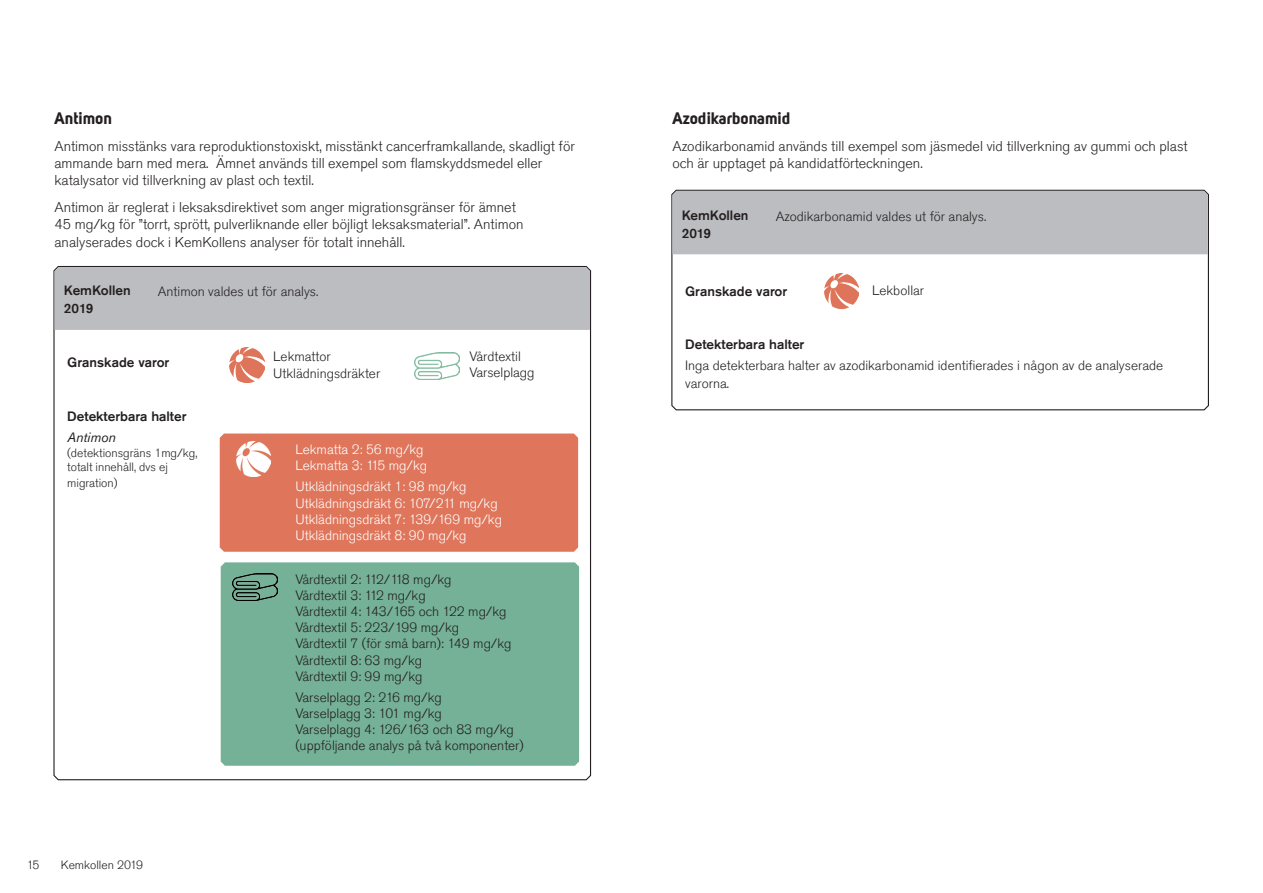
<style>
.page{position:relative;width:1263px;height:893px;background:#fff}
.page>*{position:absolute;margin:0;border:0;box-sizing:border-box;transform-origin:0 0}
.t1{font:16.5px "Uni Sans Bold";color:#231f20}
.t2{font:300 14.25px/17.1px "Akzidenz Grotesk Std";color:#231f20}
.t3{font:300 13.5px/16.2px "Akzidenz Grotesk Std";color:#231f20}
.t4{font:300 13.5px/16.2px "Akzidenz Grotesk Std";color:#fff}
.t5{font:500 13.5px "Akzidenz Grotesk Std";color:#231f20}
.t6{font:italic 13.5px "Akzidenz Grotesk Std";color:#231f20}
.t7{font:300 12px/14.4px "Akzidenz Grotesk Std";color:#231f20}
</style>
<div class="page">
<svg style="left:53px;top:266px;width:539px;height:515px"></svg>
<svg style="left:671px;top:189px;width:538px;height:222px"></svg>
<div style="left:672px;top:191px;width:536px;height:63px;background:#bcbdc0"></div>
<div style="left:55px;top:267px;width:535px;height:63px;background:#bcbdc0"></div>
<img style="left:824px;top:274px;width:35px;height:35px">
<div style="left:221px;top:562px;width:358px;height:204px;background:#75b196"></div>
<div style="left:220px;top:433px;width:358px;height:119px;background:#df765c"></div>
<img style="left:415px;top:353px;width:45px;height:26px">
<img style="left:230px;top:348px;width:34px;height:35px">
<img style="left:232px;top:574px;width:45px;height:26px">
<img style="left:236px;top:441px;width:35px;height:35px">
<p class="t1" style="left:54px;top:108px;width:59px">Antimon</p>
<p class="t2" style="left:54px;top:138px;width:522px">Antimon misstänks vara reproduktionstoxiskt, misstänkt cancerframkallande, skadligt för ammande barn med mera. Ämnet används till exempel som flamskyddsmedel eller katalysator vid tillverkning av plast och textil.</p>
<p class="t2" style="left:54px;top:199px;width:471px;line-height:17.5px">Antimon är reglerat i leksaksdirektivet som anger migrationsgränser för ämnet<br>45 mg/kg för ”torrt, sprött, pulverliknande eller böjligt leksaksmaterial”. Antimon analyserades dock i KemKollens analyser för totalt innehåll.</p>
<p class="t5" style="left:682px;top:207px;width:68px">KemKollen</p>
<p class="t3" style="left:776px;top:208px;width:212px">Azodikarbonamid valdes ut för analys.</p>
<p class="t1" style="left:672px;top:108px;width:119px">Azodikarbonamid</p>
<p class="t2" style="left:672px;top:138px;width:517px">Azodikarbonamid används till exempel som jäsmedel vid tillverkning av gummi och plast och är upptaget på kandidatförteckningen.</p>
<p class="t5" style="left:682px;top:225px;width:31px">2019</p>
<p class="t5" style="left:64px;top:282px;width:68px">KemKollen</p>
<p class="t3" style="left:158px;top:283px;width:162px">Antimon valdes ut för analys.</p>
<p class="t5" style="left:64px;top:300px;width:31px">2019</p>
<p class="t5" style="left:67px;top:354px;width:104px">Granskade varor</p>
<p class="t3" style="left:273px;top:349px;width:108px">Lekmattor<br>Utklädningsdräkter</p>
<p class="t3" style="left:469px;top:348px;width:67px">Vårdtextil<br>Varselplagg</p>
<p class="t5" style="left:67px;top:408px;width:121px">Detekterbara halter</p>
<p class="t6" style="left:67px;top:429px;width:50px">Antimon</p>
<p class="t7" style="left:67px;top:445px;width:132px">(detektionsgräns 1mg/kg, totalt innehåll, dvs ej</p>
<p class="t7" style="left:67px;top:476px;width:52px">migration)</p>
<p class="t4" style="left:295px;top:442px;width:133px">Lekmatta 2: 56 mg/kg<br>Lekmatta 3: 115 mg/kg</p>
<p class="t4" style="left:295px;top:479px;width:208px">Utklädningsdräkt 1: 98 mg/kg<br>Utklädningsdräkt 6: 107/211 mg/kg<br>Utklädningsdräkt 7: 139/169 mg/kg<br>Utklädningsdräkt 8: 90 mg/kg</p>
<p class="t3" style="left:295px;top:571px;width:217px">Vårdtextil 2: 112/118 mg/kg<br>Vårdtextil 3: 112 mg/kg<br>Vårdtextil 4: 143/165 och 122 mg/kg<br>Vårdtextil 5: 223/199 mg/kg<br>Vårdtextil 7 (för små barn): 149 mg/kg<br>Vårdtextil 8: 63 mg/kg<br>Vårdtextil 9: 99 mg/kg</p>
<p class="t3" style="left:295px;top:689px;width:230px">Varselplagg 2: 216 mg/kg<br>Varselplagg 3: 101 mg/kg<br>Varselplagg 4: 126/163 och 83 mg/kg (uppföljande analys på två komponenter)</p>
<p class="t7" style="left:27px;top:858px;width:14px">15</p>
<p class="t7" style="left:61px;top:858px;width:84px">Kemkollen 2019</p>
<p class="t5" style="left:685px;top:283px;width:104px">Granskade varor</p>
<p class="t3" style="left:872px;top:282px;width:54px">Lekbollar</p>
<p class="t5" style="left:685px;top:336px;width:121px">Detekterbara halter</p>
<p class="t3" style="left:685px;top:356px;width:479px;line-height:18px">Inga detekterbara halter av azodikarbonamid identifierades i någon av de analyserade varorna.</p>
</div>
